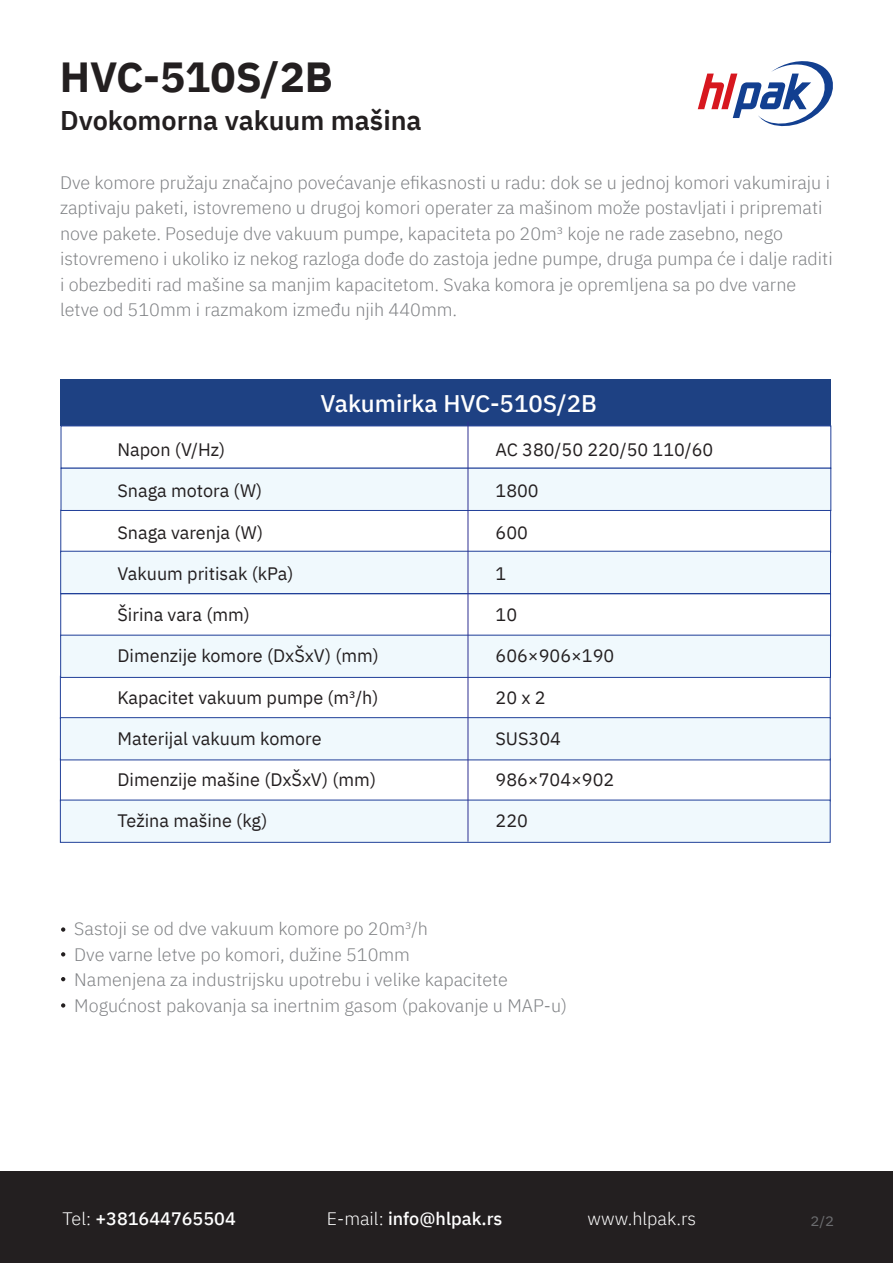
<style>
.page{position:relative;width:893px;height:1263px;background:#fff}
.page>*{position:absolute;margin:0;border:0;box-sizing:border-box;transform-origin:0 0}
.t1{font:700 42px "IBM Plex Sans";color:#231f20}
.t2{font:600 27px "IBM Plex Sans";color:#231f20}
.t3{font:500 24px "IBM Plex Sans";color:#fff}
.t4{font:300 18px/25.5px "IBM Plex Sans";color:#808285}
.t5{font:18px "IBM Plex Sans";color:#231f20}
.t6{font:500 18px "IBM Plex Sans";color:#fff}
.t7{font:300 18px "IBM Plex Sans";color:#fff}
.t8{font:13.8px "IBM Plex Sans";color:#6c6d70;scale:1.09 1}
.s1{font-weight:300}
</style>
<div class="page">
<svg style="left:698px;top:61px;width:135px;height:66px"></svg>
<div style="left:0;top:1171px;width:893px;height:92px;background:#231f20"></div>
<svg style="left:61px;top:927px;width:4px;height:5px"></svg>
<svg style="left:61px;top:952px;width:4px;height:4px"></svg>
<svg style="left:61px;top:977px;width:4px;height:4px"></svg>
<svg style="left:61px;top:1003px;width:4px;height:4px"></svg>
<div style="left:61px;top:379px;width:770px;height:47px;background:#1e4183"></div>
<div style="left:61px;top:468px;width:770px;height:43px;background:#f0f9fd;border:1px solid #214099"></div>
<div style="left:60px;top:676px;width:771px;height:43px;background:#fff;border:1px solid #214099"></div>
<div style="left:60px;top:635px;width:771px;height:43px;background:#f0f9fd;border:1px solid #214099"></div>
<div style="left:60px;top:551px;width:771px;height:43px;background:#f0f9fd;border:1px solid #214099"></div>
<div style="left:60px;top:800px;width:770px;height:43px;background:#f0f9fd;border:1px solid #214099"></div>
<div style="left:60px;top:717px;width:771px;height:43px;background:#f0f9fd;border:1px solid #214099"></div>
<hr style="left:468px;top:422px;width:1px;height:420px;background:#2e3092">
<h1 class="t1" style="left:60px;top:43px;width:275px">HVC-510S/2B</h1>
<h2 class="t2" style="left:60px;top:99px;width:363px">Dvokomorna vakuum mašina</h2>
<p class="t4" style="left:60px;top:168px;width:774px">Dve komore pružaju značajno povećavanje efikasnosti u radu: dok se u jednoj komori vakumiraju i zaptivaju paketi, istovremeno u drugoj komori operater za mašinom može postavljati i pripremati nove pakete. Poseduje dve vakuum pumpe, kapaciteta po 20m³ koje ne rade zasebno, nego istovremeno i ukoliko iz nekog razloga dođe do zastoja jedne pumpe, druga pumpa će i dalje raditi i obezbediti rad mašine sa manjim kapacitetom. Svaka komora je opremljena sa po dve varne letve od 510mm i razmakom između njih 440mm.</p>
<h3 class="t3" style="left:321px;top:384px;width:278px">Vakumirka HVC-510S/2B</h3>
<p class="t5" style="left:117px;top:436px;width:109px">Napon (V/Hz)</p>
<p class="t5" style="left:495px;top:436px;width:219px">AC 380/50 220/50 110/60</p>
<p class="t5" style="left:117px;top:477px;width:146px">Snaga motora (W)</p>
<p class="t5" style="left:495px;top:477px;width:45px">1800</p>
<p class="t5" style="left:117px;top:518px;width:147px">Snaga varenja (W)</p>
<p class="t5" style="left:495px;top:518px;width:34px">600</p>
<p class="t5" style="left:117px;top:560px;width:178px">Vakuum pritisak (kPa)</p>
<p class="t5" style="left:495px;top:560px;width:12px">1</p>
<p class="t5" style="left:117px;top:601px;width:134px">Širina vara (mm)</p>
<p class="t5" style="left:495px;top:601px;width:23px">10</p>
<p class="t5" style="left:117px;top:642px;width:263px">Dimenzije komore (DxŠxV) (mm)</p>
<p class="t5" style="left:495px;top:642px;width:120px">606×906×190</p>
<p class="t5" style="left:117px;top:683px;width:263px">Kapacitet vakuum pumpe (m³/h)</p>
<p class="t5" style="left:495px;top:683px;width:52px">20 x 2</p>
<p class="t5" style="left:117px;top:725px;width:206px">Materijal vakuum komore</p>
<p class="t5" style="left:495px;top:725px;width:67px">SUS304</p>
<p class="t5" style="left:117px;top:766px;width:260px">Dimenzije mašine (DxŠxV) (mm)</p>
<p class="t5" style="left:495px;top:766px;width:120px">986×704×902</p>
<p class="t5" style="left:117px;top:807px;width:152px">Težina mašine (kg)</p>
<p class="t5" style="left:495px;top:807px;width:34px">220</p>
<p class="t4" style="left:74px;top:914px;width:494px">Sastoji se od dve vakuum komore po 20m³/h<br>Dve varne letve po komori, dužine 510mm<br>Namenjena za industrijsku upotrebu i velike kapacitete Mogućnost pakovanja sa inertnim gasom (pakovanje u MAP-u)</p>
<p class="t6" style="left:63px;top:1204px;width:175px"><span class="s1">Tel:</span> +381644765504</p>
<p class="t6" style="left:327px;top:1204px;width:177px"><span class="s1">E-mail:</span> info@hlpak.rs</p>
<p class="t7" style="left:588px;top:1205px;width:110px">www.hlpak.rs</p>
<p class="t8" style="left:810px;top:1211px;width:23px">2/2</p>
</div>
